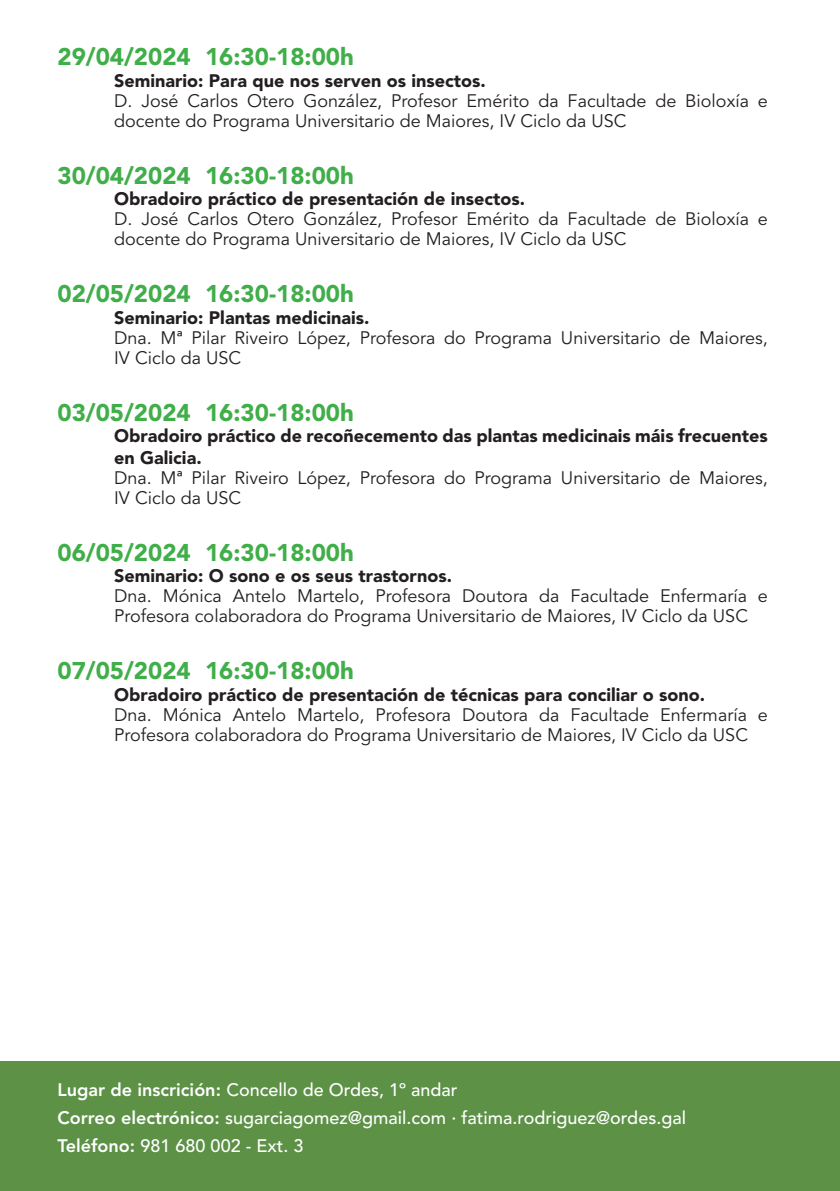
<style>
.page{position:relative;width:840px;height:1191px;background:#fff}
.page>*{position:absolute;margin:0;border:0;box-sizing:border-box;transform-origin:0 0}
.t1{font:900 24px "Avenir LT Std";color:#40ae49}
.t2{font:18px/20px "Avenir LT Std";color:#231f20}
.t3{font:900 18px/21.6px "Avenir LT Std";color:#231f20}
.t4{font:500 18px/28px "Avenir LT Std";color:#fff}
.s1{font-weight:800}
</style>
<div class="page">
<div style="left:0;top:1061px;width:839px;height:130px;background:#5c9146"></div>
<h1 class="t1" style="left:57px;top:42px;width:298px">29/04/2024 16:30-18:00h</h1>
<p class="t3" style="left:114px;top:70px;width:373px">Seminario: Para que nos serven os insectos.</p>
<p class="t2" style="left:114px;top:91px;width:655px">D. José Carlos Otero González, Profesor Emérito da Facultade de Bioloxía e docente do Programa Universitario de Maiores, IV Ciclo da USC</p>
<h1 class="t1" style="left:57px;top:161px;width:298px">30/04/2024 16:30-18:00h</h1>
<p class="t3" style="left:114px;top:188px;width:412px">Obradoiro práctico de presentación de insectos.</p>
<p class="t2" style="left:114px;top:210px;width:655px">D. José Carlos Otero González, Profesor Emérito da Facultade de Bioloxía e docente do Programa Universitario de Maiores, IV Ciclo da USC</p>
<h1 class="t1" style="left:57px;top:279px;width:298px">02/05/2024 16:30-18:00h</h1>
<p class="t3" style="left:114px;top:306px;width:257px">Seminario: Plantas medicinais.</p>
<p class="t2" style="left:114px;top:328px;width:654px">Dna. Mª Pilar Riveiro López, Profesora do Programa Universitario de Maiores,<br>IV Ciclo da USC</p>
<h1 class="t1" style="left:57px;top:398px;width:298px">03/05/2024 16:30-18:00h</h1>
<p class="t3" style="left:114px;top:425px;width:654px">Obradoiro práctico de recoñecemento das plantas medicinais máis frecuentes en Galicia.</p>
<p class="t2" style="left:114px;top:468px;width:654px">Dna. Mª Pilar Riveiro López, Profesora do Programa Universitario de Maiores,<br>IV Ciclo da USC</p>
<h1 class="t1" style="left:57px;top:538px;width:298px">06/05/2024 16:30-18:00h</h1>
<p class="t3" style="left:114px;top:565px;width:339px">Seminario: O sono e os seus trastornos.</p>
<p class="t2" style="left:114px;top:586px;width:655px">Dna. Mónica Antelo Martelo, Profesora Doutora da Facultade Enfermaría e<br>Profesora colaboradora do Programa Universitario de Maiores, IV Ciclo da USC</p>
<h1 class="t1" style="left:57px;top:656px;width:298px">07/05/2024 16:30-18:00h</h1>
<p class="t3" style="left:114px;top:683px;width:592px">Obradoiro práctico de presentación de técnicas para conciliar o sono.</p>
<p class="t2" style="left:114px;top:705px;width:655px">Dna. Mónica Antelo Martelo, Profesora Doutora da Facultade Enfermaría e<br>Profesora colaboradora do Programa Universitario de Maiores, IV Ciclo da USC</p>
<p class="t4" style="left:57px;top:1075px;width:629px"><span class="s1">Lugar de inscrición:</span> Concello de Ordes, 1º andar<br><span class="s1">Correo electrónico:</span> sugarciagomez@gmail.com · fatima.rodriguez@ordes.gal<br><span class="s1">Teléfono:</span> 981 680 002 - Ext. 3</p>
</div>
